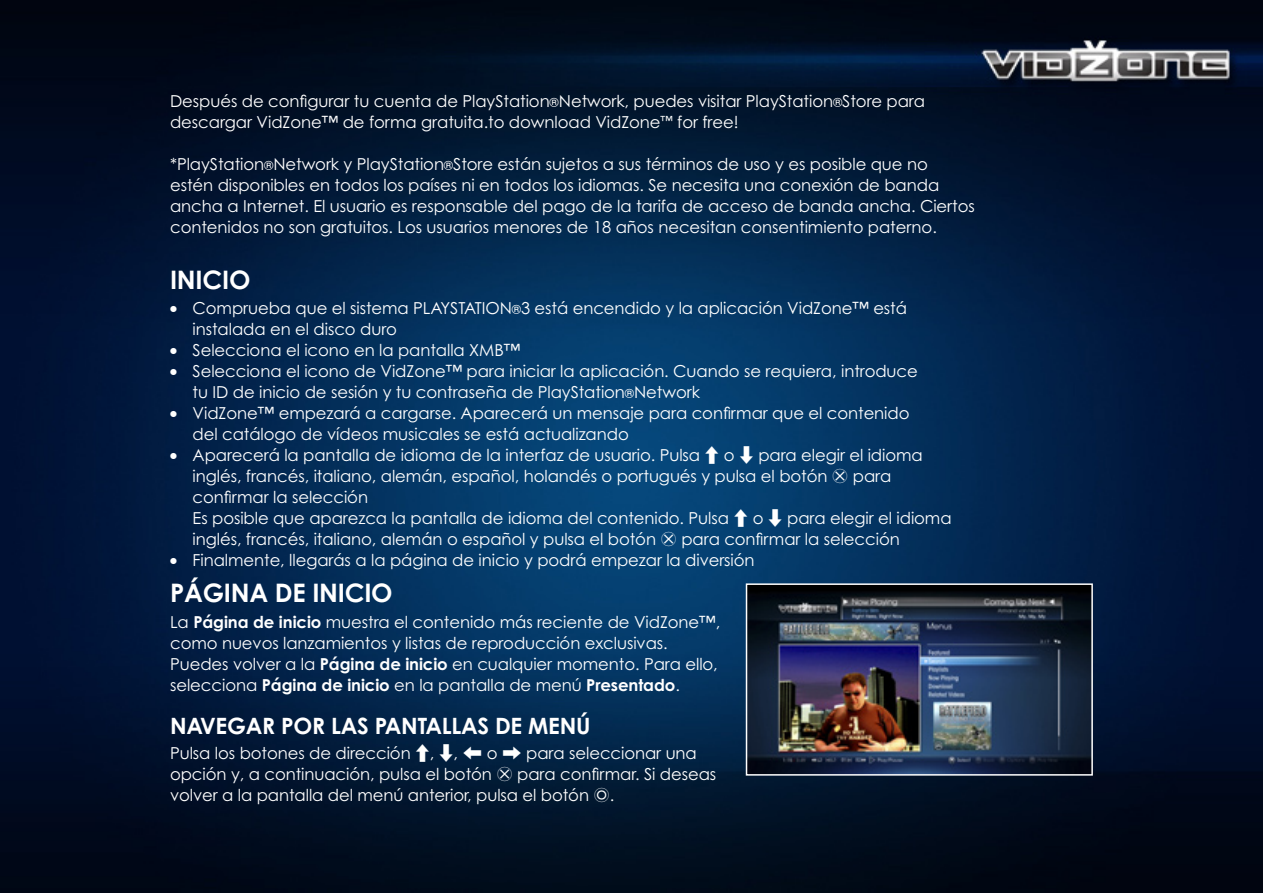
<style>
.page{position:relative;width:1263px;height:893px;background:#fff}
.page>*{position:absolute;margin:0;border:0;box-sizing:border-box;transform-origin:0 0}
.Main_heading{font:700 25.5px "Century Gothic";letter-spacing:-.01em;color:#fff}
.Sub_heading_1{font:700 22.5px "Century Gothic";letter-spacing:-.01em;color:#fff}
.Body_Copy{font:16.5px/21px "Century Gothic";letter-spacing:-.005em;color:#fff}
.s1{font-size:12.45px}
.s2{font-family:"Helvetica";font-size:19.5px}
.s3{font-family:"SCET32"}
.s4{font-weight:700}
</style>
<div class="page">
<img style="left:0;top:0;width:1263px;height:893px">
<img style="left:749px;top:586px;width:341px;height:187px">
<div style="left:746px;top:583px;width:347px;height:193px;border:2px solid #fff"></div>
<p class="Body_Copy" style="left:170px;top:90px;width:756px">Después de configurar tu cuenta de PlayStation<span class="s1">®</span>Network, puedes visitar PlayStation<span class="s1">®</span>Store para descargar VidZone™ de forma gratuita.to download VidZone<sup>™</sup> for free!</p>
<p class="Body_Copy" style="left:170px;top:154px;width:806px">*PlayStation<span class="s1">®</span>Network y PlayStation<span class="s1">®</span>Store están sujetos a sus términos de uso y es posible que no estén disponibles en todos los países ni en todos los idiomas. Se necesita una conexión de banda ancha a Internet. El usuario es responsable del pago de la tarifa de acceso de banda ancha. Ciertos contenidos no son gratuitos. Los usuarios menores de 18 años necesitan consentimiento paterno.</p>
<p class="Main_heading" style="left:170px;top:264px;width:82px">INICIO</p>
<p class="Body_Copy" style="left:193px;top:297px;width:716px;text-indent:-23px"><span class="s2">•</span> Comprueba que el sistema PLAYSTATION<span class="s1">®</span>3 está encendido y la aplicación VidZone™ está instalada en el disco duro</p>
<p class="Body_Copy" style="left:170px;top:339px;width:352px"><span class="s2">•</span> Selecciona el icono en la pantalla XMB™</p>
<p class="Body_Copy" style="left:193px;top:360px;width:727px;text-indent:-23px"><span class="s2">•</span> Selecciona el icono de VidZone™ para iniciar la aplicación. Cuando se requiera, introduce tu ID de inicio de sesión y tu contraseña de PlayStation<span class="s1">®</span>Network</p>
<p class="Body_Copy" style="left:193px;top:402px;width:718px;text-indent:-23px"><span class="s2">•</span> VidZone™ empezará a cargarse. Aparecerá un mensaje para confirmar que el contenido del catálogo de vídeos musicales se está actualizando</p>
<p class="Body_Copy" style="left:193px;top:444px;width:760px;text-indent:-23px"><span class="s2">•</span> Aparecerá la pantalla de idioma de la interfaz de usuario. Pulsa <span class="s3">C</span> o <span class="s3">V</span> para elegir el idioma inglés, francés, italiano, alemán, español, holandés o portugués y pulsa el botón <span class="s3">s</span> para confirmar la selección<br>Es posible que aparezca la pantalla de idioma del contenido. Pulsa <span class="s3">C</span> o <span class="s3">V</span> para elegir el idioma inglés, francés, italiano, alemán o español y pulsa el botón <span class="s3">s</span> para confirmar la selección</p>
<p class="Body_Copy" style="left:170px;top:549px;width:586px"><span class="s2">•</span> Finalmente, llegarás a la página de inicio y podrá empezar la diversión</p>
<p class="Main_heading" style="left:170px;top:577px;width:224px">PÁGINA DE INICIO</p>
<p class="Body_Copy" style="left:170px;top:611px;width:552px">La <span class="s4">Página de inicio</span> muestra el contenido más reciente de VidZone™, como nuevos lanzamientos y listas de reproducción exclusivas.<br>Puedes volver a la <span class="s4">Página de inicio</span> en cualquier momento. Para ello, selecciona <span class="s4">Página de inicio</span> en la pantalla de menú <span class="s4">Presentado</span>.</p>
<p class="Sub_heading_1" style="left:170px;top:712px;width:422px">NAVEGAR POR LAS PANTALLAS DE MENÚ</p>
<p class="Body_Copy" style="left:170px;top:742px;width:548px">Pulsa los botones de dirección <span class="s3">C</span>, <span class="s3">V</span>, <span class="s3">Z</span> o <span class="s3">X</span> para seleccionar una opción y, a continuación, pulsa el botón <span class="s3">s</span> para confirmar. Si deseas volver a la pantalla del menú anterior, pulsa el botón <span class="s3">a</span>.</p>
</div>
